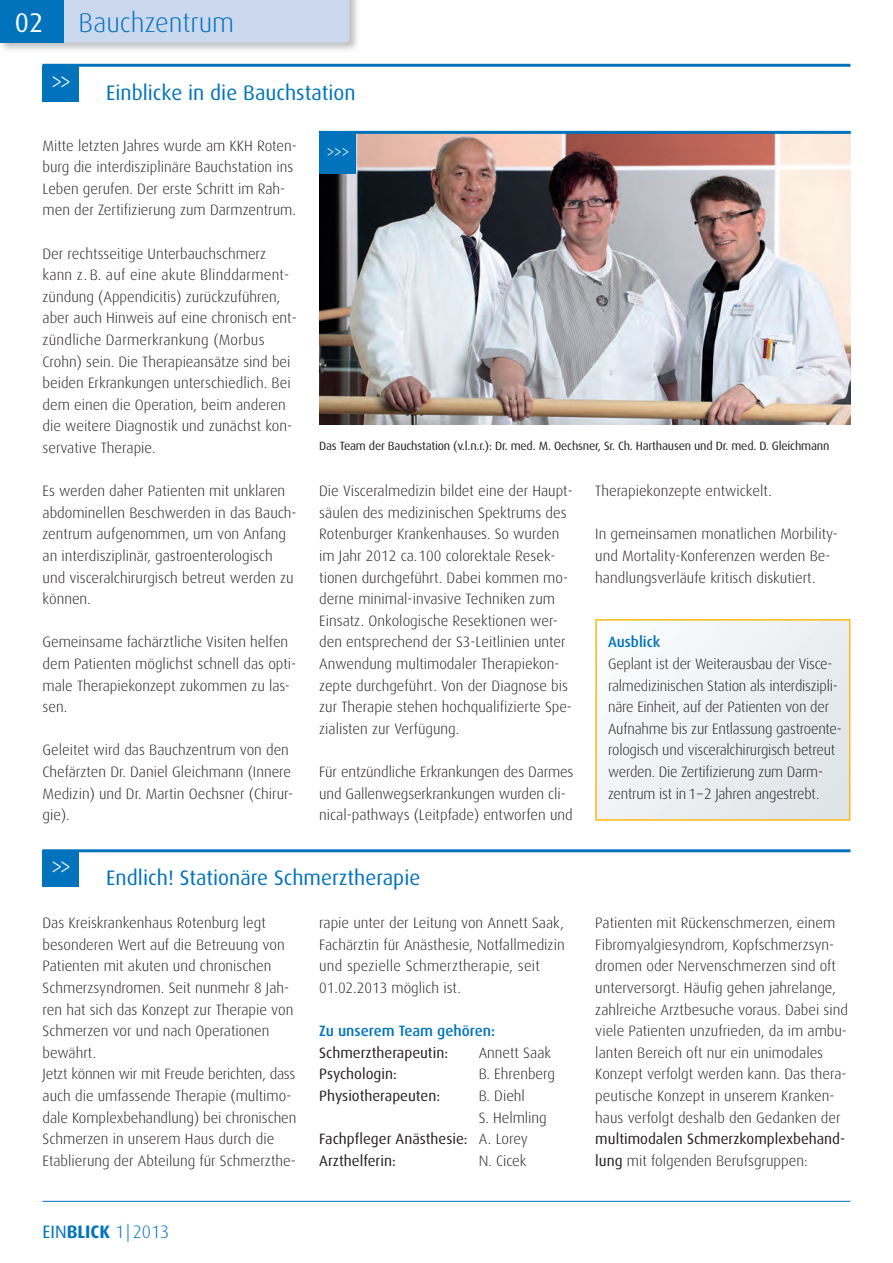
<style>
.page{position:relative;width:893px;height:1263px;background:#fff}
.page>*{position:absolute;margin:0;border:0;box-sizing:border-box;transform-origin:0 0}
.t1{font:300 30px "Dax";color:#fff;scale:.7 1}
.t2{font:300 27px "Dax";color:#0073bc}
.t3{font:27px "Dax";color:#fff}
.t4{font:21px "Dax";color:#0073bc}
.t5{font:300 21px "Dax";color:#fff;scale:.7 1}
.t6{font:300 18px "Dax";color:#0073bc}
.t7{font:300 15px/21.6px "Dax";color:#231f20}
.t8{font:15px/21.6px "Dax";color:#231f20}
.t9{font:500 15px "Dax";color:#0073bc}
.t10{font:12px "Dax";letter-spacing:-.015em;color:#231f20}
.s1{font-weight:300}
.s2{font-weight:400}
.s3{font-weight:700}
</style>
<div class="page">
<div style="left:597px;top:620px;width:252px;height:199px;background:#eef0f2"></div>
<div style="left:595px;top:619px;width:255px;height:202px;border:2px solid #fcb814"></div>
<hr style="left:43px;top:1201px;width:807px;height:1px;background:#0073bc">
<img style="left:1px;top:0;width:356px;height:50px">
<div style="left:64px;top:0;width:286px;height:43px;background:#ccd8ed"></div>
<div style="left:0;top:0;width:64px;height:43px;background:#0073bc"></div>
<div style="left:43px;top:65px;width:36px;height:36px;background:#0073bc"></div>
<hr style="left:43px;top:64px;width:807px;height:3px;background:#0073bc">
<div style="left:43px;top:851px;width:36px;height:36px;background:#0073bc"></div>
<hr style="left:43px;top:849px;width:807px;height:3px;background:#0073bc">
<img style="left:319px;top:134px;width:532px;height:291px">
<div style="left:319px;top:132px;width:36px;height:42px;background:#0073bc"></div>
<hr style="left:319px;top:131px;width:532px;height:3px;background:#0073bc">
<h2 class="t3" style="left:15px;top:11px;width:30px">02</h2>
<h2 class="t2" style="left:79px;top:11px;width:157px">Bauchzentrum</h2>
<h1 class="t1" style="left:52px;top:68px;width:29px">&gt;&gt;</h1>
<h3 class="t4" style="left:106px;top:83px;width:251px">Einblicke in die Bauchstation</h3>
<p class="t7" style="left:43px;top:136px;width:256px">Mitte letzten Jahres wurde am KKH Roten - burg die interdisziplinäre Bauch sta tion ins Leben gerufen. Der erste Schritt im Rah&shy;men der Zertifizierung zum Darm zentrum.</p>
<p class="t7" style="left:43px;top:244px;width:256px">Der rechtsseitige Unterbauchschmerz kann z. B. auf eine akute Blinddarm ent - zün dung (Appendicitis) zurückzuführen, aber auch Hinweis auf eine chronisch ent - zünd liche Darmerkrankung (Morbus Crohn) sein. Die Therapieansätze sind bei beiden Erkrankungen unterschiedlich. Bei dem einen die Operation, beim anderen die wei tere Diagnostik und zunächst kon&shy;servative Therapie.</p>
<p class="t7" style="left:43px;top:481px;width:256px">Es werden daher Patienten mit unklaren abdominellen Beschwerden in das Bauch - zentrum aufgenommen, um von Anfang an interdisziplinär, gastroenterologisch und visceralchirurgisch betreut werden zu können.</p>
<p class="t7" style="left:43px;top:632px;width:255px">Gemeinsame fachärztliche Visiten helfen dem Patienten möglichst schnell das op ti - male Therapiekonzept zukommen zu las&shy;sen.</p>
<p class="t7" style="left:43px;top:740px;width:252px">Geleitet wird das Bauchzentrum von den<br>Chefärzten Dr. Daniel Gleichmann (Innere<br>Medizin) und Dr. Martin Oechsner (Chirur&shy;gie).</p>
<h3 class="t5" style="left:327px;top:142px;width:34px">&gt;&gt;&gt;</h3>
<p class="t10" style="left:319px;top:441px;width:512px">Das Team der Bauchstation (v.l.n.r.): Dr. med. M. Oechsner, Sr. Ch. Harthausen und Dr. med. D. Gleichmann</p>
<p class="t7" style="left:319px;top:481px;width:255px">Die Visceralmedizin bildet eine der Haupt - säulen des medizinischen Spektrums des Rotenburger Krankenhauses. So wurden im Jahr 2012 ca.100 colorektale Resek - tionen durchgeführt. Dabei kommen mo - derne minimal-invasive Techniken zum Einsatz. Onkologische Resektionen wer&shy;den entsprechend der S3-Leitlinien unter Anwendung multimodaler Therapie kon - zepte durchgeführt. Von der Diagnose bis zur Therapie stehen hochqualifizierte Spe - zialisten zur Verfügung.</p>
<p class="t7" style="left:319px;top:762px;width:256px">Für entzündliche Erkrankungen des Darmes und Gallenwegserkrankungen wurden cli&shy;nical-pathways (Leitpfade) entwor fen und</p>
<p class="t7" style="left:595px;top:481px;width:178px">Therapiekonzepte entwickelt.</p>
<p class="t7" style="left:595px;top:524px;width:244px">In gemeinsamen monatlichen Morbility&shy;und Mortality-Konferenzen werden Be - handlungsverläufe kritisch diskutiert.</p>
<p class="t9" style="left:608px;top:636px;width:54px">Ausblick</p>
<p class="t7" style="left:608px;top:654px;width:235px">Geplant ist der Weiterausbau der Vis ce - ral medizinischen Station als interdiszipli&shy;näre Einheit, auf der Patienten von der Auf nah me bis zur Entlassung gas tro en te - rologisch und visceralchirurgisch betreut werden. Die Zertifizierung zum Darm&shy;zentrum ist in 1–2 Jahren angestrebt.</p>
<h1 class="t1" style="left:52px;top:854px;width:29px">&gt;&gt;</h1>
<h3 class="t4" style="left:106px;top:869px;width:316px">Endlich! Stationäre Schmerztherapie</h3>
<p class="t7" style="left:319px;top:913px;width:247px">rapie unter der Leitung von Annett Saak, Fachärztin für Anästhesie, Notfallmedizin und spezielle Schmerz therapie, seit 01.02.2013 möglich ist.</p>
<p class="t9" style="left:319px;top:1024px;width:177px">Zu unserem Team gehören:</p>
<p class="t8" style="left:319px;top:1043px;width:130px">Schmerztherapeutin:</p>
<p class="t7" style="left:479px;top:1043px;width:74px">Annett Saak</p>
<p class="t8" style="left:319px;top:1064px;width:79px">Psychologin:</p>
<p class="t7" style="left:479px;top:1064px;width:78px">B. Ehrenberg</p>
<p class="t8" style="left:319px;top:1086px;width:122px">Physiotherapeuten:</p>
<p class="t7" style="left:479px;top:1086px;width:48px">B. Diehl</p>
<p class="t7" style="left:479px;top:1108px;width:70px">S. Helmling</p>
<p class="t8" style="left:319px;top:1129px;width:210px">Fachpfleger Anästhesie: <span class="s1">A. Lorey</span></p>
<p class="t8" style="left:319px;top:1151px;width:78px">Arzthelferin:</p>
<p class="t7" style="left:479px;top:1151px;width:49px">N. Cicek</p>
<p class="t7" style="left:43px;top:913px;width:255px">Das Kreiskrankenhaus Rotenburg legt<br>be sonderen Wert auf die Betreuung von Pa ti enten mit akuten und chronischen Schmerz syndromen. Seit nunmehr 8 Jah - ren hat sich das Konzept zur Therapie von Schmerzen vor und nach Operationen<br>be währt.<br>Jetzt können wir mit Freude berichten, dass auch die umfassende Therapie (multimo&shy;dale Komplexbehandlung) bei chronischen Schmerzen in unserem Haus durch die Etablierung der Abteilung für Schmerzthe-</p>
<p class="t7" style="left:595px;top:913px;width:254px">Patienten mit Rückenschmerzen, einem Fibromyalgiesyndrom, Kopfschmerz syn - dromen oder Nervenschmerzen sind oft unterversorgt. Häufig gehen jahrelange, zahlreiche Arztbesuche voraus. Dabei sind viele Patienten unzufrieden, da im ambu&shy;lanten Bereich oft nur ein unimodales Konzept verfolgt werden kann. Das thera&shy;peutische Konzept in unse rem Kranken&shy;haus verfolgt deshalb den Ge dan ken der</p>
<p class="t8" style="left:595px;top:1129px;width:252px">multimodalen Schmerz komplex behand - lung <span class="s1">mit folgenden Berufs gruppen:</span></p>
<p class="t6" style="left:43px;top:1224px;width:128px"><span class="s2">EIN</span><span class="s3">BLICK</span> 1| 2013</p>
</div>
